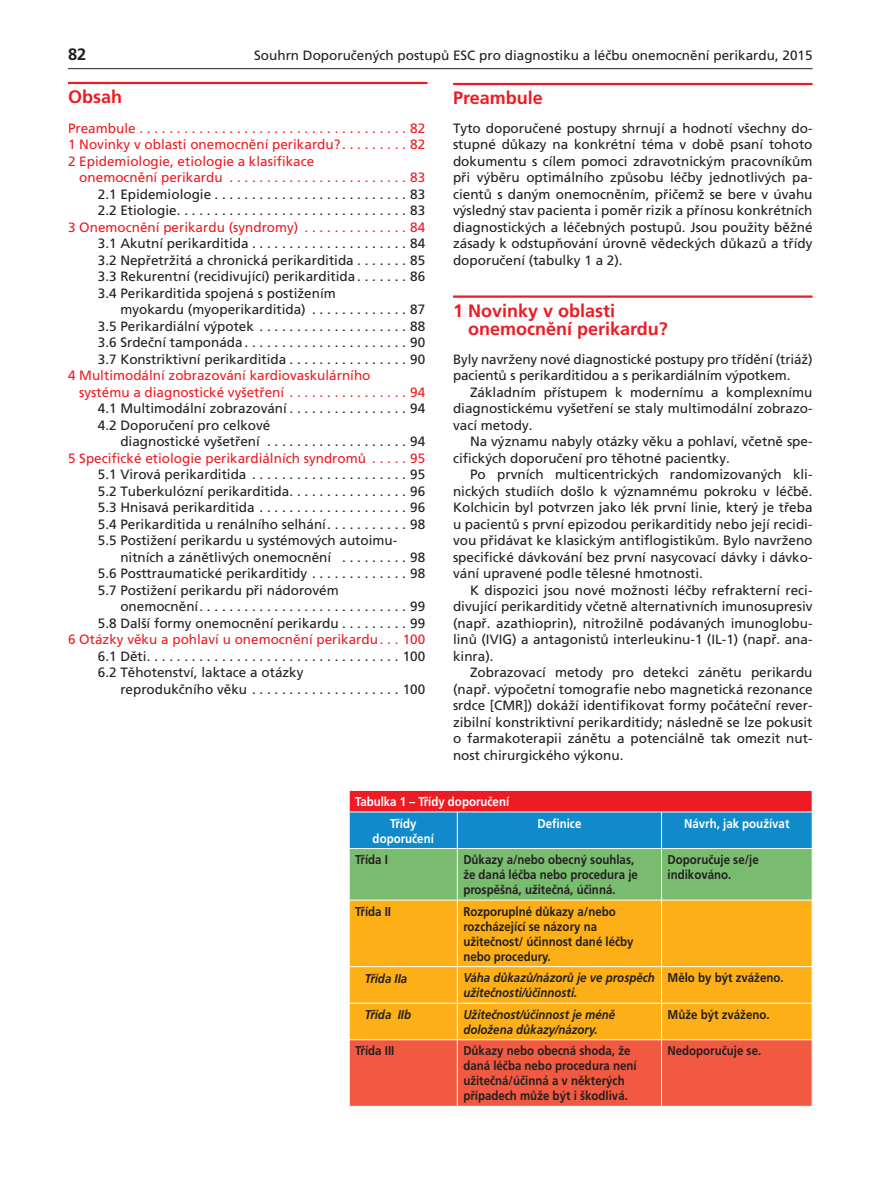
<style>
.page{position:relative;width:893px;height:1191px;background:#fff}
.page>*{position:absolute;margin:0;border:0;box-sizing:border-box;transform-origin:0 0}
.t1{font:700 18px/18px "Frutiger CE";color:#ed1c24}
.t2{font:700 16.5px "Frutiger CE";color:#231f20}
.t3{font:13.5px/16.5px "Frutiger CE";color:#231f20;text-align:justify}
.t4{font:13.5px/16.5px "Frutiger CE";color:#ed1c24;text-align:justify}
.t5{font:700 12.75px/15px "Frutiger CE";color:#231f20;scale:.9 1}
.t6{font:italic 700 12.75px/15px "Frutiger CE";color:#231f20;scale:.9 1}
.t7{font:700 12.75px/21.6px "Frutiger CE";color:#fff;scale:.9 1}
</style>
<div class="page">
<hr style="left:68px;top:68px;width:744px;height:1px;background:#231f20">
<hr style="left:68px;top:82px;width:359px;height:2px;background:#ed1c24">
<div style="left:350px;top:901px;width:461px;height:138px;background:#fcaf17"></div>
<div style="left:350px;top:1040px;width:461px;height:66px;background:#f15a40"></div>
<svg style="left:349px;top:791px;width:463px;height:109px;background:#6e8d80"></svg>
<hr style="left:349px;top:812px;width:108px;height:1px;background:#fff">
<hr style="left:349px;top:812px;width:1px;height:36px;background:#fff">
<hr style="left:457px;top:812px;width:204px;height:1px;background:#fff">
<hr style="left:457px;top:812px;width:1px;height:36px;background:#fff">
<hr style="left:661px;top:812px;width:151px;height:1px;background:#fff">
<hr style="left:661px;top:812px;width:1px;height:36px;background:#fff">
<hr style="left:811px;top:812px;width:1px;height:36px;background:#fff">
<hr style="left:349px;top:848px;width:108px;height:1px;background:#fff">
<hr style="left:349px;top:849px;width:1px;height:51px;background:#fff">
<hr style="left:457px;top:848px;width:204px;height:1px;background:#fff">
<hr style="left:457px;top:849px;width:1px;height:51px;background:#fff">
<hr style="left:661px;top:848px;width:151px;height:1px;background:#fff">
<hr style="left:661px;top:849px;width:1px;height:51px;background:#fff">
<hr style="left:811px;top:849px;width:1px;height:51px;background:#fff">
<hr style="left:457px;top:900px;width:1px;height:66px;background:#fff">
<hr style="left:661px;top:900px;width:1px;height:66px;background:#fff">
<hr style="left:349px;top:966px;width:108px;height:1px;background:#fff">
<hr style="left:457px;top:966px;width:204px;height:1px;background:#fff">
<hr style="left:457px;top:967px;width:1px;height:36px;background:#fff">
<hr style="left:661px;top:966px;width:151px;height:1px;background:#fff">
<hr style="left:661px;top:967px;width:1px;height:36px;background:#fff">
<hr style="left:349px;top:1003px;width:108px;height:1px;background:#fff">
<hr style="left:457px;top:1003px;width:204px;height:1px;background:#fff">
<hr style="left:457px;top:1004px;width:1px;height:35px;background:#fff">
<hr style="left:661px;top:1003px;width:151px;height:1px;background:#fff">
<hr style="left:661px;top:1004px;width:1px;height:35px;background:#fff">
<hr style="left:457px;top:1040px;width:1px;height:66px;background:#fff">
<hr style="left:661px;top:1040px;width:1px;height:66px;background:#fff">
<hr style="left:453px;top:83px;width:359px;height:2px;background:#ed1c24">
<hr style="left:453px;top:295px;width:359px;height:3px;background:#ed1c24">
<p class="t2" style="left:68px;top:48px;width:20px">82</p>
<p class="t3" style="left:254px;top:48px;width:560px">Souhrn Doporučených postupů ESC pro diagnostiku a léčbu onemocnění perikardu, 2015</p>
<h1 class="t1" style="left:68px;top:89px;width:55px">Obsah</h1>
<p class="t4" style="left:68px;top:121px;width:359px">Preambule . . . . . . . . . . . . . . . . . . . . . . . . . . . . . . . . . . . . 82<br>1 Novinky v oblasti onemocnění perikardu?. . . . . . . . . 82<br>2 Epidemiologie, etiologie a klasifikace</p>
<p class="t4" style="left:79px;top:171px;width:347px">onemocnění perikardu . . . . . . . . . . . . . . . . . . . . . . . . 83</p>
<p class="t3" style="left:98px;top:187px;width:329px">2.1 Epidemiologie . . . . . . . . . . . . . . . . . . . . . . . . . . 83<br>2.2 Etiologie. . . . . . . . . . . . . . . . . . . . . . . . . . . . . . . 83</p>
<p class="t4" style="left:68px;top:220px;width:359px">3 Onemocnění perikardu (syndromy) . . . . . . . . . . . . . . 84</p>
<p class="t3" style="left:98px;top:237px;width:329px">3.1 Akutní perikarditida . . . . . . . . . . . . . . . . . . . . . 84<br>3.2 Nepřetržitá a chronická perikarditida . . . . . . . 85<br>3.3 Rekurentní (recidivující) perikarditida . . . . . . . 86<br>3.4 Perikarditida spojená s postižením</p>
<p class="t3" style="left:98px;top:303px;width:329px;text-indent:23px">myokardu (myoperikarditida) . . . . . . . . . . . . . 87<br>3.5 Perikardiální výpotek . . . . . . . . . . . . . . . . . . . . 88<br>3.6 Srdeční tamponáda. . . . . . . . . . . . . . . . . . . . . . 90<br>3.7 Konstriktivní perikarditida . . . . . . . . . . . . . . . . 90</p>
<p class="t4" style="left:79px;top:369px;width:347px;text-indent:-11px">4 Multimodální zobrazování kardiovaskulárního<br>systému a diagnostické vyšetření . . . . . . . . . . . . . . . . 94</p>
<p class="t3" style="left:98px;top:402px;width:329px">4.1 Multimodální zobrazování . . . . . . . . . . . . . . . . 94<br>4.2 Doporučení pro celkové</p>
<p class="t3" style="left:120px;top:435px;width:306px">diagnostické vyšetření . . . . . . . . . . . . . . . . . . . 94</p>
<p class="t4" style="left:68px;top:451px;width:359px">5 Specifické etiologie perikardiálních syndromů . . . . . 95</p>
<p class="t3" style="left:98px;top:468px;width:329px">5.1 Virová perikarditida . . . . . . . . . . . . . . . . . . . . . 95<br>5.2 Tuberkulózní perikarditida. . . . . . . . . . . . . . . . 96<br>5.3 Hnisavá perikarditida . . . . . . . . . . . . . . . . . . . . 96<br>5.4 Perikarditida u renálního selhání. . . . . . . . . . . 98<br>5.5 Postižení perikardu u systémových autoimu-</p>
<p class="t3" style="left:98px;top:550px;width:329px;text-indent:23px">nitních a zánětlivých onemocnění . . . . . . . . . 98<br>5.6 Posttraumatické perikarditidy . . . . . . . . . . . . . 98<br>5.7 Postižení perikardu při nádorovém</p>
<p class="t3" style="left:98px;top:600px;width:329px;text-align:right">onemocnění. . . . . . . . . . . . . . . . . . . . . . . . . . . . 99<br>5.8 Další formy onemocnění perikardu . . . . . . . . . 99</p>
<p class="t4" style="left:68px;top:633px;width:359px">6 Otázky věku a pohlaví u onemocnění perikardu. . . 100</p>
<p class="t3" style="left:98px;top:649px;width:329px">6.1 Děti. . . . . . . . . . . . . . . . . . . . . . . . . . . . . . . . . . 100<br>6.2 Těhotenství, laktace a otázky</p>
<p class="t3" style="left:120px;top:682px;width:306px">reprodukčního věku . . . . . . . . . . . . . . . . . . . . 100</p>
<h1 class="t1" style="left:453px;top:90px;width:91px">Preambule</h1>
<p class="t3" style="left:453px;top:121px;width:361px">Tyto doporučené postupy shrnují a hodnotí všechny do&shy;stupné důkazy na konkrétní téma v době psaní tohoto dokumentu s cílem pomoci zdravotnickým pracovníkům při výběru optimálního způsobu léčby jednotlivých pa&shy;cientů s daným onemocněním, přičemž se bere v úvahu výsledný stav pacienta i poměr rizik a přínosu konkrétních diagnostických a léčebných postupů. Jsou použity běžné zásady k odstupňování úrovně vědeckých důkazů a třídy doporučení (tabulky 1 a 2).</p>
<h1 class="t1" style="left:468px;top:303px;width:201px;text-indent:-15px">1 Novinky v oblasti onemocnění perikardu?</h1>
<p class="t3" style="left:453px;top:352px;width:361px">Byly navrženy nové diagnostické postupy pro třídění (triáž) pacientů s perikarditidou a s perikardiálním výpotkem.</p>
<p class="t3" style="left:453px;top:385px;width:361px;text-indent:17px">Základním přístupem k modernímu a komplexnímu diagnostickému vyšetření se staly multimodální zobrazo&shy;vací metody.</p>
<p class="t3" style="left:453px;top:435px;width:361px;text-indent:17px">Na významu nabyly otázky věku a pohlaví, včetně spe&shy;cifických doporučení pro těhotné pacientky.</p>
<p class="t3" style="left:453px;top:468px;width:361px;text-indent:17px">Po prvních multicentrických randomizovaných kli&shy;nických studiích došlo k významnému pokroku v léčbě.<br>Kolchicin byl potvrzen jako lék první linie, který je třeba u pacientů s první epizodou perikarditidy nebo její recidi&shy;vou přidávat ke klasickým antiflogistikům. Bylo navrženo specifické dávkování bez první nasycovací dávky i dávko&shy;vání upravené podle tělesné hmotnosti.</p>
<p class="t3" style="left:453px;top:583px;width:361px;text-indent:17px">K dispozici jsou nové možnosti léčby refrakterní reci&shy;divující perikarditidy včetně alternativních imunosupresiv (např. azathioprin), nitrožilně podávaných imunoglobu&shy;linů (IVIG) a antagonistů interleukinu-1 (IL-1) (např. ana&shy;kinra).</p>
<p class="t3" style="left:453px;top:666px;width:361px;text-indent:17px">Zobrazovací metody pro detekci zánětu perikardu (např. výpočetní tomografie nebo magnetická rezonance srdce [CMR]) dokáží identifikovat formy počáteční rever&shy;zibilní konstriktivní perikarditidy; následně se lze pokusit o farmakoterapii zánětu a potenciálně tak omezit nut&shy;nost chirurgického výkonu.</p>
<p class="t7" style="left:390px;top:791px;width:134px;text-indent:-35px">Tabulka 1 – Tř í dy doporuč ení<br>Tř í dy</p>
<p class="t7" style="left:372px;top:828px;width:69px">doporuč ení</p>
<p class="t7" style="left:537px;top:813px;width:50px">Definice</p>
<p class="t7" style="left:684px;top:813px;width:118px">Ná vrh, jak použ í vat</p>
<p class="t5" style="left:355px;top:853px;width:38px">Třída I</p>
<p class="t5" style="left:463px;top:853px;width:195px">Dů kazy a/nebo obecný souhlas, ž e daná lé č ba nebo procedura je prospě š ná , už iteč ná , ú č inná .</p>
<p class="t5" style="left:667px;top:853px;width:103px">Doporuč uje se/je indiková no.</p>
<p class="t5" style="left:355px;top:904px;width:41px">Třída II</p>
<p class="t5" style="left:463px;top:904px;width:191px">Rozporuplné dů kazy a/nebo rozchá zejí cí se ná zory na<br>už iteč nost/ ú č innost dané lé č by nebo procedury.</p>
<p class="t6" style="left:365px;top:971px;width:49px">Třída IIa</p>
<p class="t6" style="left:463px;top:970px;width:214px">Vá ha dů kazů /ná zorů je ve prospě ch už iteč nosti/ú č innosti.</p>
<p class="t5" style="left:667px;top:971px;width:130px">Mě lo by bý t zvá ž eno.</p>
<p class="t6" style="left:365px;top:1007px;width:53px">Třída IIb</p>
<p class="t6" style="left:463px;top:1007px;width:170px">Už iteč nost/ú č innost je mé ně dolož ena dů kazy/ná zory.</p>
<p class="t5" style="left:667px;top:1008px;width:115px">Mů ž e bý t zvá ž eno.</p>
<p class="t5" style="left:355px;top:1044px;width:45px">Třída III</p>
<p class="t5" style="left:463px;top:1044px;width:194px">Dů kazy nebo obecná shoda, ž e daná lé č ba nebo procedura není už iteč ná /ú č inná a v ně který ch př í padech mů ž e bý t i š kodlivá .</p>
<p class="t5" style="left:667px;top:1044px;width:106px">Nedoporuč uje se.</p>
</div>
